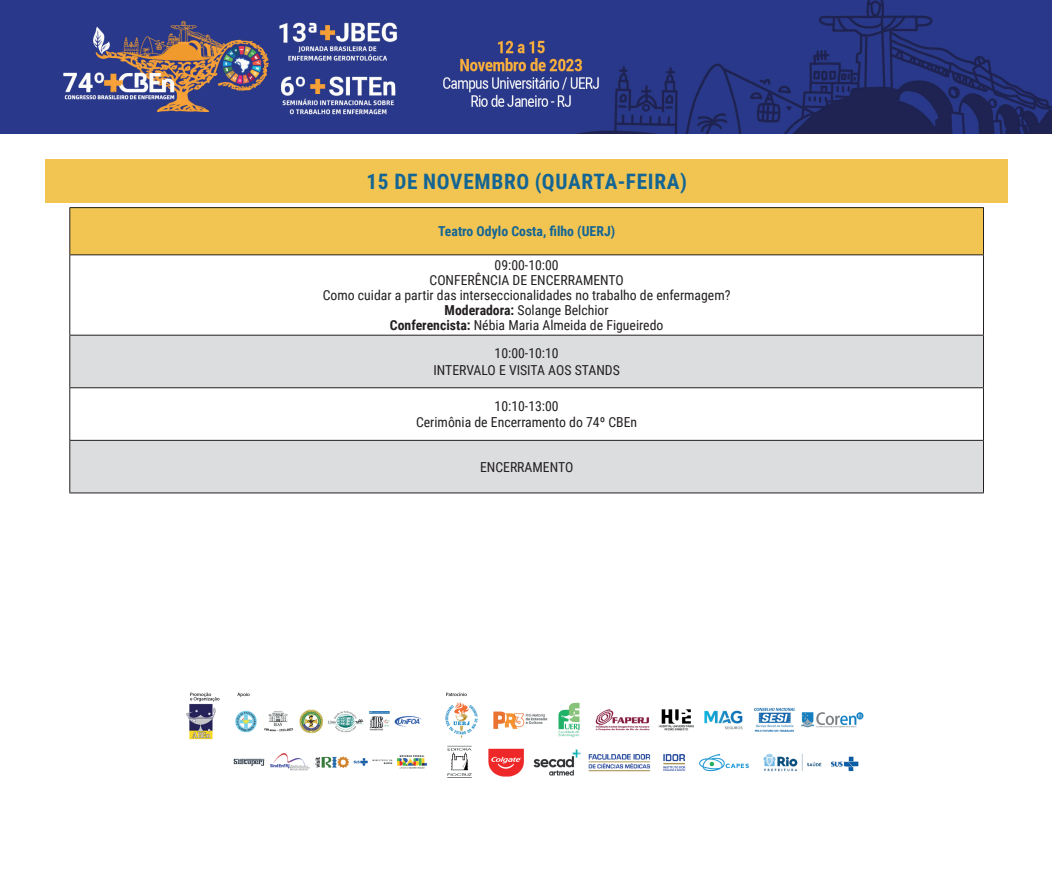
<style>
.page{position:relative;width:1053px;height:886px;background:#fff}
.page>*{position:absolute;margin:0;border:0;box-sizing:border-box;transform-origin:0 0}
.t1{font:700 21.25px "Roboto Condensed";letter-spacing:.035em;color:#146594}
.t2{font:13.75px/15px "Roboto Condensed";color:#231f20;text-align:center}
.t3{font:700 13.75px "Roboto Condensed";color:#146594}
.s1{font-weight:700}
</style>
<div class="page">
<img style="left:0;top:0;width:1051px;height:134px">
<div style="left:45px;top:159px;width:962px;height:44px;background:#f2c552"></div>
<div style="left:70px;top:208px;width:913px;height:47px;background:#f2c552"></div>
<svg style="left:70px;top:336px;width:913px;height:157px;fill:#dcdddf"></svg>
<hr style="left:69px;top:207px;width:914px;height:1px;background:#231f20">
<hr style="left:69px;top:208px;width:1px;height:46px;background:#231f20">
<hr style="left:983px;top:208px;width:1px;height:46px;background:#231f20">
<hr style="left:69px;top:254px;width:914px;height:1px;background:#231f20">
<hr style="left:69px;top:255px;width:1px;height:80px;background:#231f20">
<hr style="left:983px;top:255px;width:1px;height:80px;background:#231f20">
<hr style="left:69px;top:335px;width:914px;height:1px;background:#231f20">
<hr style="left:69px;top:335px;width:1px;height:52px;background:#231f20">
<hr style="left:983px;top:335px;width:1px;height:52px;background:#231f20">
<hr style="left:69px;top:387px;width:914px;height:1px;background:#231f20">
<hr style="left:69px;top:388px;width:1px;height:52px;background:#231f20">
<hr style="left:983px;top:388px;width:1px;height:52px;background:#231f20">
<hr style="left:69px;top:440px;width:914px;height:1px;background:#231f20">
<hr style="left:69px;top:441px;width:1px;height:52px;background:#231f20">
<hr style="left:983px;top:441px;width:1px;height:52px;background:#231f20">
<hr style="left:69px;top:493px;width:914px;height:1px;background:#231f20">
<img style="left:186px;top:692px;width:678px;height:86px">
<h1 class="t1" style="left:366px;top:166px;width:322px">15 DE NOVEMBRO (QUARTA-FEIRA)</h1>
<p class="t3" style="left:438px;top:222px;width:178px">Teatro Odylo Costa, filho (UERJ)</p>
<p class="t2" style="left:323px;top:257px;width:409px">09:00-10:00<br>CONFERÊNCIA DE ENCERRAMENTO<br>Como cuidar a partir das interseccionalidades no trabalho de enfermagem?<br><span class="s1">Moderadora:</span> Solange Belchior<br><span class="s1">Conferencista:</span> Nébia Maria Almeida de Figueiredo</p>
<p class="t2" style="left:433px;top:345px;width:188px;line-height:16.5px">10:00-10:10<br>INTERVALO E VISITA AOS STANDS</p>
<p class="t2" style="left:416px;top:397px;width:223px;line-height:16.5px">10:10-13:00<br>Cerimônia de Encerramento do 74º CBEn</p>
<p class="t2" style="left:480px;top:459px;width:95px">ENCERRAMENTO</p>
</div>
